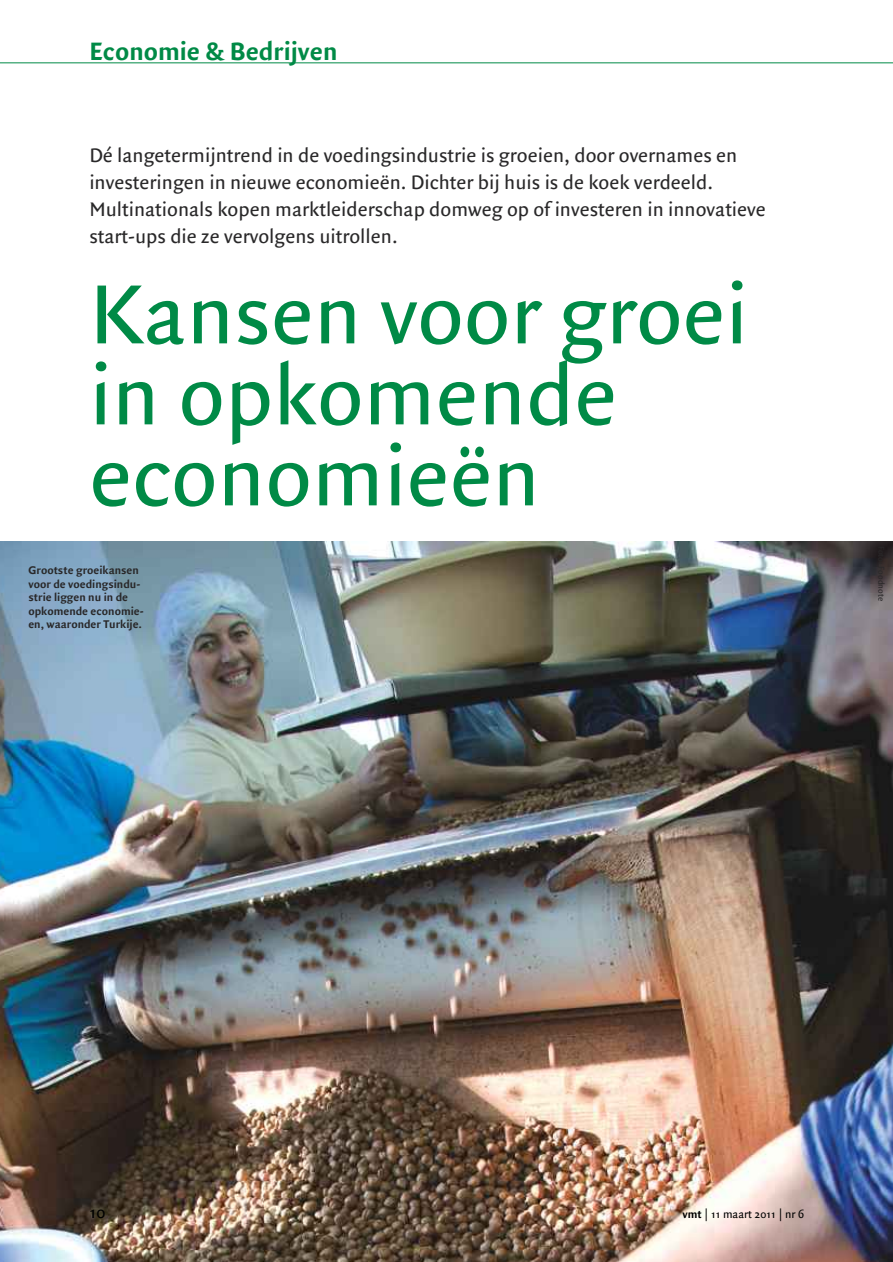
<style>
.page{position:relative;width:893px;height:1262px;background:#fff}
.page>*{position:absolute;margin:0;border:0;box-sizing:border-box;transform-origin:0 0}
.t1{font:90px/81px "Quadraat Sans";color:#008a46}
.t2{font:700 27px "Quadraat Sans";color:#008a46}
.t3{font:21px/27px "Quadraat Sans";color:#292829}
.t4{font:18px "Quadraat Sans";color:#000}
.t5{font:700 12px/13.5px "Quadraat Sans";color:#292829}
.t6{font:12px "Quadraat Sans";color:#000}
.s1{font-weight:700}
</style>
<div class="page">
<hr style="left:0;top:62px;width:892px;height:1px;background:#008a46">
<img style="left:0;top:541px;width:892px;height:721px">
<p class="t2" style="left:89px;top:36px;width:249px">Economie &amp; Bedrijven</p>
<p class="t3" style="left:89px;top:142px;width:678px">Dé langetermijntrend in de voedingsindustrie is groeien, door overnames en investeringen in nieuwe economieën. Dichter bij huis is de koek verdeeld.<br>Multinationals kopen marktleiderschap domweg op of investeren in innovatieve start-ups die ze vervolgens uitrollen.</p>
<h1 class="t1" style="left:89px;top:276px;width:660px">Kansen voor groei in opkomende economieën</h1>
<p class="t5" style="left:28px;top:564px;width:117px">Grootste groeikansen voor de voedingsindu&shy;strie liggen nu in de opkomende economie&shy;en, waaronder Turkije.</p>
<p class="t4" style="left:89px;top:1202px;width:18px">10</p>
<p class="t6" style="left:682px;top:1207px;width:123px"><span class="s1">vmt</span> | 11 maart 2011 | nr 6</p>
</div>
